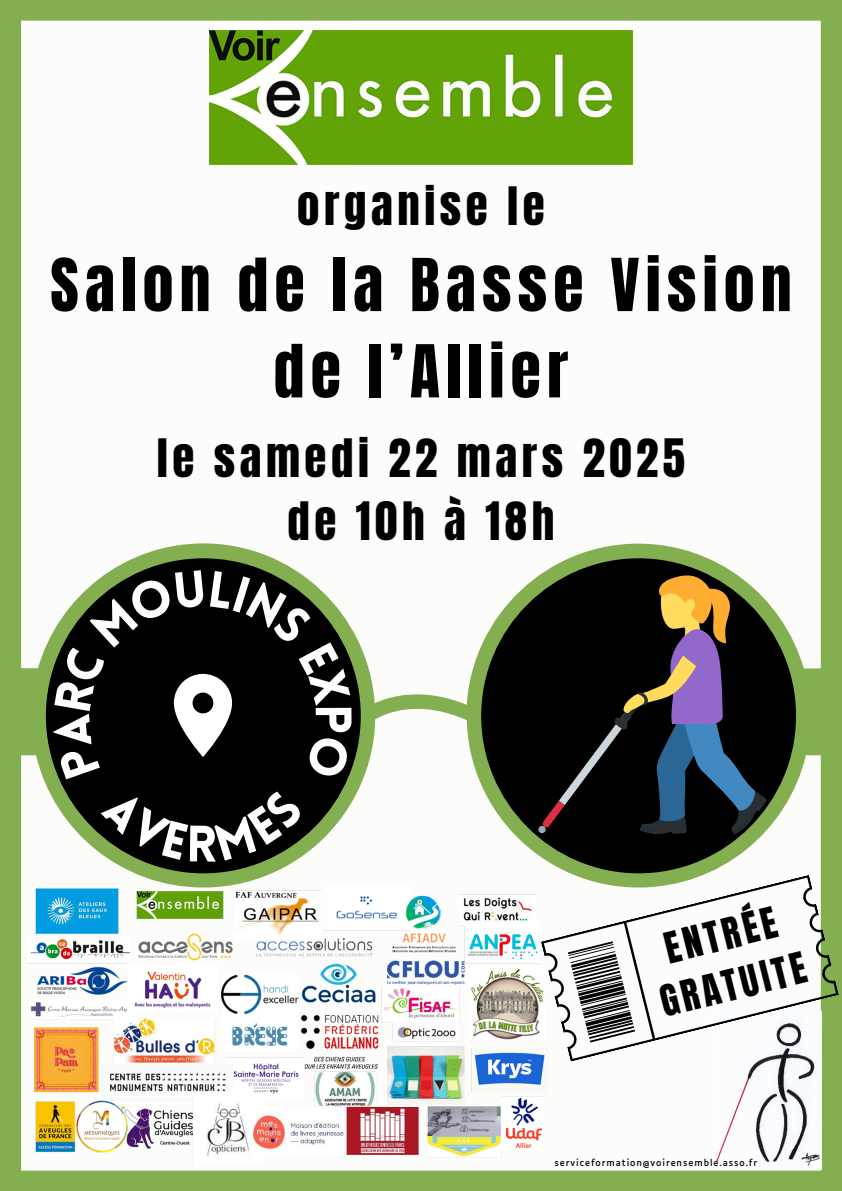
<style>
.page{position:relative;width:842px;height:1191px;background:#fff}
.page>*{position:absolute;margin:0;border:0;box-sizing:border-box;transform-origin:0 0}
.t1{font:62px/86.2px "Anton";letter-spacing:.1em;color:#000;text-align:center}
.t2{font:900 50px "Lovelo";color:#fff}
.t3{font:45px/63px "Anton";letter-spacing:.1em;color:#000;text-align:center}
.t4{font:36.7px/50.9px "Anton";color:#000;text-align:center}
.t5{font:9px "Luciole";letter-spacing:.1em;color:#000}
</style>
<div class="page">
<div style="left:0;top:0;width:842px;height:1190px;background:#fcfcfa"></div>
<svg style="left:21px;top:543px;width:800px;height:344px"></svg>
<svg style="left:538px;top:572px;width:228px;height:262px;background:#282828"></svg>
<div style="left:0;top:0;width:842px;height:21px;background:#83af51"></div>
<div style="left:0;top:1170px;width:842px;height:20px;background:#83af51"></div>
<div style="left:0;top:10px;width:21px;height:1176px;background:#83af51"></div>
<div style="left:821px;top:7px;width:21px;height:1176px;background:#83af51"></div>
<img style="left:715px;top:1061px;width:105px;height:105px">
<img style="left:210px;top:30px;width:423px;height:134px">
<svg style="left:541px;top:874px;width:298px;height:187px"></svg>
<svg style="left:568px;top:921px;width:87px;height:121px"></svg>
<img style="left:27px;top:884px;width:521px;height:274px">
<svg style="left:51px;top:569px;width:301px;height:211px;background:#20221d"></svg>
<div style="left:101px;top:786px;width:203px;height:75px;background:#000"></div>
<p class="t3" style="left:297px;top:175px;width:249px">organise le</p>
<p class="t1" style="left:50px;top:243px;width:743px">Salon de la Basse Vision de l’Allier</p>
<p class="t3" style="left:157px;top:427px;width:530px">le samedi 22 mars 2025 de 10h à 18h</p>
<p class="t2" style="left:353px;top:704px;width:32px;rotate:90deg">p</p>
<p class="t4" style="left:643px;top:928px;width:150px;rotate:-14deg">ENTRÉE<br>GRATUITE</p>
<p class="t5" style="left:555px;top:1158px;width:204px">serviceformation@voirensemble.asso.fr</p>
</div>
